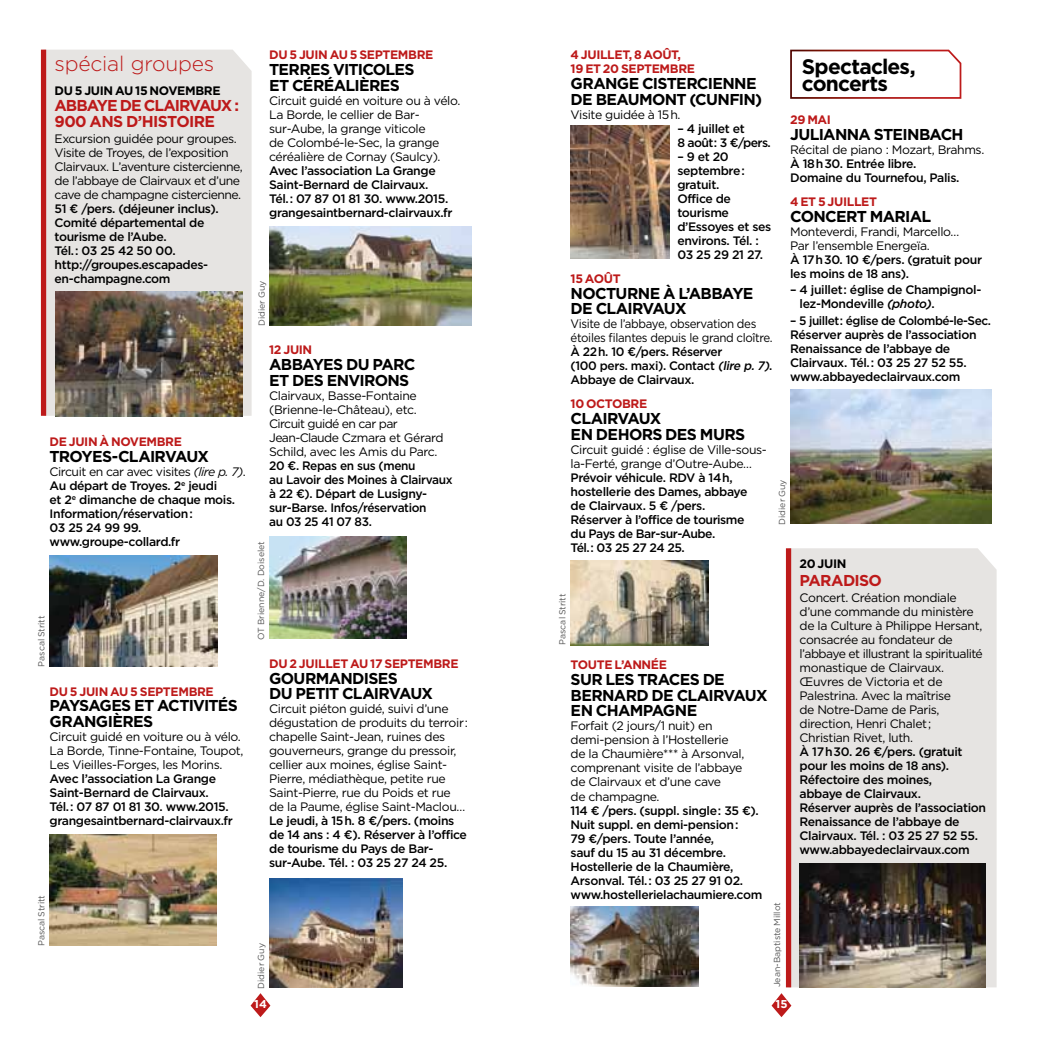
<style>
.page{position:relative;width:1042px;height:1042px;background:#fff}
.page>*{position:absolute;margin:0;border:0;box-sizing:border-box;transform-origin:0 0}
.t1{font:700 21px/17.5px "Gotham";letter-spacing:-.035em;color:#000}
.t2{font:300 21px "Gotham";letter-spacing:-.01em;color:#bd1a1a}
.t3{font:700 15.75px/15.8px "Gotham";letter-spacing:-.05em;color:#000}
.t4{font:700 15.75px/15.8px "Gotham";letter-spacing:-.065em;color:#bd1a1a}
.t5{font:500 12.25px/14px "Gotham";letter-spacing:-.03em;color:#000}
.t6{font:12.25px/14px "Gotham";letter-spacing:-.03em;color:#000}
.t7{font:700 12.25px/14px "Gotham";letter-spacing:-.03em;color:#bd1a1a}
.t8{font:12.25px/14px "Gotham";letter-spacing:-.03em;color:#000;scale:.94 1}
.t9{font:700 12.25px "Gotham";letter-spacing:-.03em;color:#000}
.t10{font:700 11.38px "Gotham";color:#fff}
.t11{font:8.75px "Gotham";letter-spacing:-.005em;color:#565656}
.s1{font-weight:400}
.s2{font-weight:400;font-style:italic}
.s3{font-style:italic}
</style>
<div class="page">
<svg style="left:771px;top:993px;width:20px;height:24px"></svg>
<svg style="left:251px;top:993px;width:19px;height:24px"></svg>
<img style="left:50px;top:555px;width:167px;height:112px">
<img style="left:50px;top:835px;width:167px;height:111px">
<img style="left:269px;top:227px;width:202px;height:98px">
<img style="left:269px;top:536px;width:137px;height:103px">
<img style="left:570px;top:561px;width:138px;height:84px">
<img style="left:570px;top:907px;width:128px;height:80px">
<svg style="left:790px;top:49px;width:172px;height:50px"></svg>
<img style="left:790px;top:390px;width:201px;height:134px">
<div style="left:46px;top:50px;width:206px;height:366px;background:#e6e4e2"></div>
<div style="left:41px;top:50px;width:5px;height:366px;background:#bd1a1a"></div>
<img style="left:55px;top:292px;width:188px;height:124px">
<div style="left:791px;top:548px;width:205px;height:439px;background:#e6e4e2"></div>
<div style="left:786px;top:548px;width:5px;height:439px;background:#bd1a1a"></div>
<img style="left:799px;top:864px;width:186px;height:123px">
<img style="left:570px;top:125px;width:100px;height:133px">
<img style="left:269px;top:878px;width:133px;height:109px">
<h1 class="t2" style="left:55px;top:51px;width:161px">spécial groupes</h1>
<p class="t9" style="left:55px;top:83px;width:132px">DU 5 JUIN AU 15 NOVEMBRE</p>
<p class="t4" style="left:55px;top:97px;width:186px">ABBAYE DE CLAIRVAUX :<br>900 ANS D’HISTOIRE</p>
<p class="t6" style="left:55px;top:132px;width:190px">Excursion guidée pour groupes.<br>Visite de Troyes, de l’exposition Clairvaux. L’aventure cistercienne, de l’abbaye de Clairvaux et d’une cave de champagne cistercienne.</p>
<p class="t5" style="left:55px;top:202px;width:166px">51 € /pers. (déjeuner inclus).<br>Comité départemental de tourisme de l’Aube.<br>Tél. : 03 25 42 50 00. http://groupes.escapades&shy;en-champagne.com</p>
<p class="t7" style="left:50px;top:435px;width:99px">DE JUIN À NOVEMBRE</p>
<p class="t3" style="left:50px;top:448px;width:21px">TROYES</p>
<p class="t3" style="left:112px;top:448px;width:98px">-CLAIRVAUX</p>
<p class="t5" style="left:50px;top:464px;width:198px"><span class="s1">Circuit en car avec visites</span> <span class="s2">(lire p. 7)</span><span class="s1">.<br></span>Au départ de Troyes. 2<sup>e</sup> jeudi<br>et 2<sup>e</sup> dimanche de chaque mois.<br>Information/réservation :<br>03 25 24 99 99. www.groupe-collard.fr</p>
<p class="t11" style="left:36px;top:666px;width:53px;rotate:-90deg">Pascal Stritt</p>
<p class="t7" style="left:50px;top:684px;width:131px">DU 5 JUIN AU 5 SEPTEMBRE</p>
<p class="t3" style="left:50px;top:698px;width:179px">PAYSAGES ET ACTIVITÉS<br>GRANGIÈRES</p>
<p class="t6" style="left:50px;top:729px;width:195px">Circuit guidé en voiture ou à vélo.<br>La Borde, Tinne-Fontaine, Toupot,<br>Les Vieilles-Forges, les Morins.</p>
<p class="t5" style="left:50px;top:771px;width:185px">Avec l’association La Grange<br>Saint-Bernard de Clairvaux.<br>Tél. : 07 87 01 81 30. www.2015. grangesaintbernard-clairvaux.fr</p>
<p class="t11" style="left:36px;top:946px;width:53px;rotate:-90deg">Pascal Stritt</p>
<p class="t7" style="left:269px;top:48px;width:131px">DU 5 JUIN AU 5 SEPTEMBRE</p>
<p class="t3" style="left:269px;top:62px;width:21px">TERRES</p>
<p class="t3" style="left:333px;top:62px;width:72px">VITICOLES</p>
<p class="t3" style="left:269px;top:77px;width:45px">ET CÉRÉ</p>
<p class="t3" style="left:334px;top:77px;width:31px">ALIÈRES</p>
<p class="t6" style="left:269px;top:93px;width:193px">Circuit guidé en voiture ou à vélo.<br>La Borde, le cellier de Bar&shy;sur-Aube, la grange viticole<br>de Colombé-le-Sec, la grange céréalière de Cornay (Saulcy).</p>
<p class="t5" style="left:269px;top:163px;width:185px">Avec l’association La Grange<br>Saint-Bernard de Clairvaux.<br>Tél. : 07 87 01 81 30. www.2015. grangesaintbernard-clairvaux.fr</p>
<p class="t11" style="left:256px;top:326px;width:47px;rotate:-90deg">Didier Guy</p>
<p class="t7" style="left:269px;top:343px;width:45px">12 juin</p>
<p class="t3" style="left:269px;top:356px;width:55px">ABBAYES</p>
<p class="t3" style="left:269px;top:356px;width:148px;text-indent:77px">DU PARC<br>ET DES ENVIRONS</p>
<p class="t6" style="left:269px;top:388px;width:176px">Clairvaux, Basse-Fontaine (Brienne-le-Château), etc.<br>Circuit guidé en car par<br>Jean-Claude Czmara et Gérard<br>Schild, avec les Amis du Parc.</p>
<p class="t5" style="left:269px;top:458px;width:185px">20 €. Repas en sus (menu<br>au Lavoir des Moines à Clairvaux à 22 €). Départ de Lusigny&shy;sur-Barse. Infos/réservation<br>au 03 25 41 07 83.</p>
<p class="t11" style="left:255px;top:640px;width:100px;rotate:-90deg">OT Brienne/D. Doiselet</p>
<p class="t7" style="left:269px;top:656px;width:156px">DU 2 JUI LLET AU 17 SEPTEMBRE</p>
<p class="t3" style="left:269px;top:670px;width:164px">GOURMAN DISES<br>DU PETIT CLAIRVAUX</p>
<p class="t6" style="left:269px;top:702px;width:200px">Circuit piéton guidé, suivi d’une dégustation de produits du terroir : chapelle Saint-Jean, ruines des gouverneurs, grange du pressoir, cellier aux moines, église Saint-Pierre, médiathèque, petite rue Saint-Pierre, rue du Poids et rue de la Paume, église Saint-Maclou…</p>
<p class="t5" style="left:269px;top:814px;width:199px">Le jeudi, à 15 h. 8 €/pers. (moins de 14 ans : 4 €). Réserver à l’office de tourisme du Pays de Bar&shy;sur-Aube. Tél. : 03 25 27 24 25.</p>
<p class="t11" style="left:255px;top:988px;width:47px;rotate:-90deg">Didier Guy</p>
<p class="t7" style="left:570px;top:48px;width:112px">4 JUI LLET, 8 AOÛT,<br>19 ET 20 SEPTEMBRE</p>
<p class="t3" style="left:570px;top:76px;width:148px">GRANGE CISTERCIENNE<br>DE BEAUMON</p>
<h1 class="t1" style="left:802px;top:58px;width:115px">Spectacles, concerts</h1>
<p class="t7" style="left:790px;top:113px;width:40px">29 MAI</p>
<p class="t3" style="left:790px;top:127px;width:113px">JULIANNA STEINB</p>
<p class="t3" style="left:929px;top:127px;width:35px">ACH</p>
<p class="t6" style="left:790px;top:143px;width:196px">Récital de piano : Mozart, Brahms.</p>
<p class="t5" style="left:790px;top:157px;width:171px">À 18 h 30. Entrée libre.<br>Domaine du Tournefou, Palis.</p>
<p class="t7" style="left:790px;top:195px;width:88px">4 ET 5 JUI LLET</p>
<p class="t3" style="left:790px;top:208px;width:142px">CON CERT MARIAL</p>
<p class="t6" style="left:790px;top:224px;width:171px">Monteverdi, Frandi, Marcello…<br>Par l’ensemble Energeïa.</p>
<p class="t5" style="left:790px;top:252px;width:193px">À 17 h 30. 10 €/pers. (gratuit pour les moins de 18 ans).</p>
<p class="t5" style="left:799px;top:283px;width:183px;text-indent:-9px">– 4 juillet : église de Champignol&shy;lez-Mondeville <span class="s3">(photo)</span>.</p>
<p class="t5" style="left:790px;top:313px;width:202px">– 5 juillet : église de Colombé-le-Sec.<br>Réserver auprès de l’association<br>Renaissance de l’abbaye de<br>Clairvaux. Tél. : 03 25 27 52 55. www.abbayedeclairvaux.com</p>
<p class="t3" style="left:676px;top:91px;width:87px">T (CUN FIN)</p>
<p class="t6" style="left:570px;top:107px;width:111px">Visite guidée à 15 h.</p>
<p class="t5" style="left:677px;top:121px;width:95px">– 4 juillet et<br>8 août : 3 €/pers.</p>
<p class="t5" style="left:677px;top:149px;width:95px">– 9 et 20 septembre : gratuit.<br>Office de tourisme d’Essoyes et ses environs. Tél. :<br>03 25 29 21 27.</p>
<p class="t7" style="left:570px;top:271px;width:51px">15 AOÛT</p>
<p class="t3" style="left:570px;top:285px;width:68px">NOCTURNE</p>
<p class="t3" style="left:570px;top:285px;width:173px;text-indent:92px">À L’ABB AYE<br>DE CLAIRVAUX</p>
<p class="t8" style="left:570px;top:317px;width:217px">Visite de l’abbaye, observation des étoiles filantes depuis le grand cloître.</p>
<p class="t5" style="left:570px;top:345px;width:203px">À 22 h. 10 €/pers. Réserver<br>(100 pers. maxi). Contact <span class="s3">(lire p.7)</span>.<br>Abbaye de Clairvaux.</p>
<p class="t7" style="left:570px;top:397px;width:51px">10 OCTOBRE</p>
<p class="t3" style="left:570px;top:410px;width:91px">CLAIRVAUX<br>EN DEHORS</p>
<p class="t3" style="left:665px;top:426px;width:70px">DES MURS</p>
<p class="t6" style="left:570px;top:442px;width:198px">Circuit guidé : église de Ville-sous&shy;la-Ferté, grange d’Outre-Aube…</p>
<p class="t5" style="left:570px;top:470px;width:178px">Prévoir véhicule. RDV à 14 h, hostellerie des Dames, abbaye de Clairvaux. 5 € /pers.<br>Réserver à l’office de tourisme du Pays de Bar-sur-Aube.<br>Tél. : 03 25 27 24 25.</p>
<p class="t11" style="left:776px;top:525px;width:47px;rotate:-90deg">Didier Guy</p>
<p class="t11" style="left:557px;top:645px;width:53px;rotate:-90deg">Pascal Stritt</p>
<p class="t7" style="left:570px;top:658px;width:71px">TOUTE L’ANNÉE</p>
<p class="t3" style="left:570px;top:671px;width:154px">SUR LES TRACES DE<br>BERN</p>
<p class="t3" style="left:570px;top:687px;width:197px;text-indent:43px">ARD DE CLAIRVAUX<br>EN CHAM PAGNE</p>
<p class="t6" style="left:570px;top:719px;width:175px">Forfait (2 jours/1 nuit) en demi-pension à l’Hostellerie de la Chaumière*** à Arsonval, comprenant visite de l’abbaye de Clairvaux et d’une cave<br>de champagne.</p>
<p class="t5" style="left:570px;top:803px;width:193px">114 € /pers. (suppl. single : 35 €).<br>Nuit suppl. en demi-pension :<br>79 €/pers. Toute l’année,<br>sauf du 15 au 31 décembre.<br>Hostellerie de la Chaumière,<br>Arsonval. Tél. : 03 25 27 91 02. www.hostellerielachaumiere.com</p>
<p class="t11" style="left:771px;top:987px;width:87px;rotate:-90deg">Jean-Baptiste Millot</p>
<p class="t9" style="left:799px;top:555px;width:41px">20 JUIN</p>
<p class="t4" style="left:799px;top:572px;width:65px">PARADISO</p>
<p class="t6" style="left:799px;top:591px;width:185px">Concert. Création mondiale d’une commande du ministère de la Culture à Philippe Hersant, consacrée au fondateur de l’abbaye et illustrant la spiritualité monastique de Clairvaux.<br>Œuvres de Victoria et de<br>Palestrina. Avec la maîtrise<br>de Notre-Dame de Paris, direction, Henri Chalet ;<br>Christian Rivet, luth.</p>
<p class="t5" style="left:799px;top:745px;width:188px">À 17 h 30. 26 €/pers. (gratuit pour les moins de 18 ans).<br>Réfectoire des moines,<br>abbaye de Clairvaux.<br>Réserver auprès de l’association<br>Renaissance de l’abbaye de<br>Clairvaux. Tél. : 03 25 27 52 55. www.abbayedeclairvaux.com</p>
<p class="t10" style="left:254px;top:997px;width:14px">14</p>
<p class="t10" style="left:775px;top:997px;width:14px">15</p>
</div>
